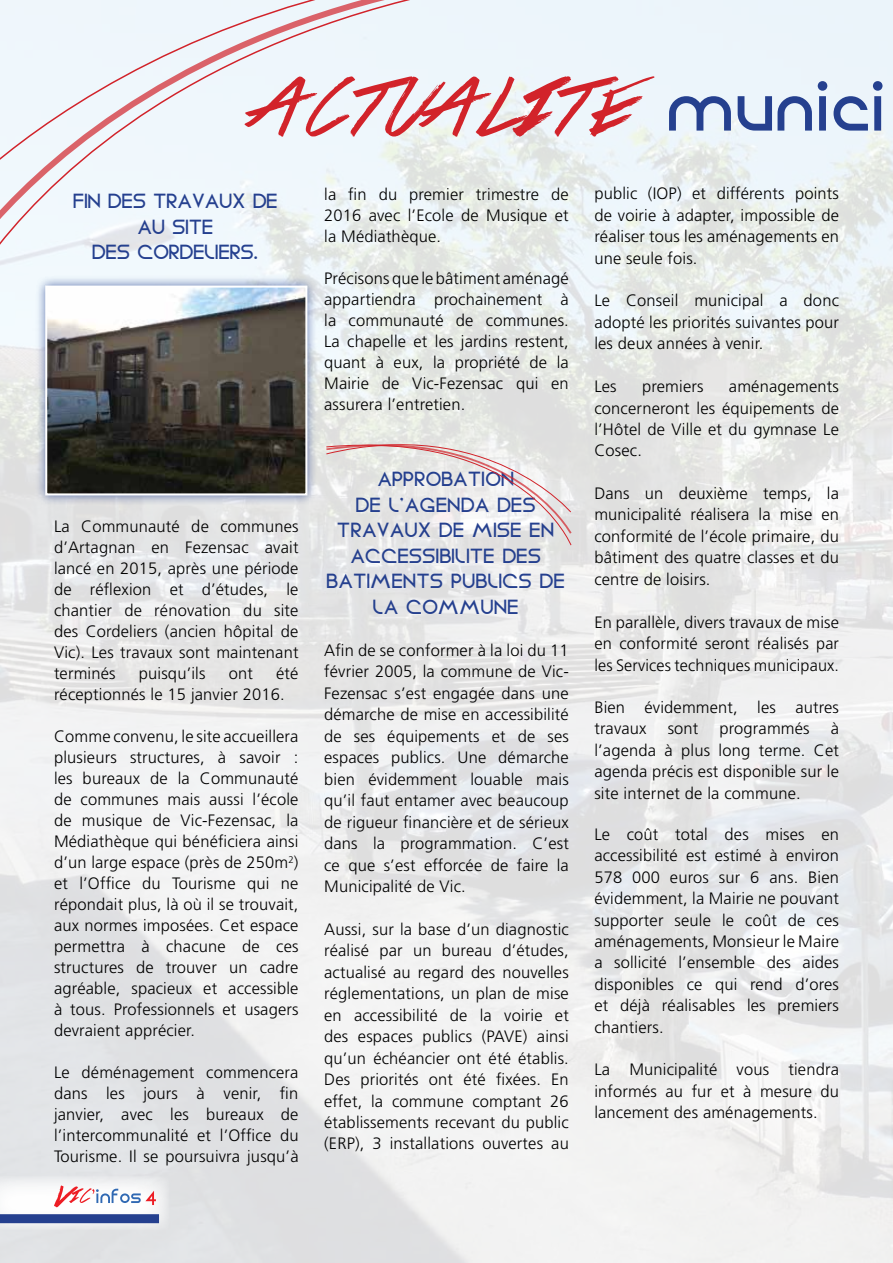
<style>
.page{position:relative;width:893px;height:1263px;background:#fff}
.page>*{position:absolute;margin:0;border:0;box-sizing:border-box;transform-origin:0 0}
.t1{font:85.8px "Colors Of Autumn";color:#d2232a}
.t2{font:300 16.5px/21.5px "Frutiger";letter-spacing:.01em;color:#000;text-align:justify}
.t3{font:15px/25.5px "Circo";letter-spacing:.01em;color:#25408f;text-align:center}
.t4{font:15px/25.5px "Circo";letter-spacing:-.01em;color:#25408f;text-align:center}
.s1{font-family:"Circo";font-size:54px;color:#25408f}
</style>
<div class="page">
<svg style="left:0;top:207px;width:860px;height:117px"></svg>
<svg style="left:0;top:0;width:860px;height:207px"></svg>
<div style="left:0;top:1176px;width:169px;height:53px;background:linear-gradient(to right,#f9f9fa,#eeeff0)"></div>
<div style="left:0;top:1214px;width:159px;height:9px;background:#25408f"></div>
<svg style="left:54px;top:1185px;width:102px;height:22px"></svg>
<div style="left:35px;top:275px;width:282px;height:230px;background:#25408f;opacity:.7"></div>
<img style="left:48px;top:289px;width:256px;height:203px">
<div style="left:45px;top:286px;width:262px;height:209px;border:2px solid #fff"></div>
<svg style="left:325px;top:415px;width:248px;height:131px"></svg>
<h1 class="t1" style="left:257px;top:65px;width:633px">ACTUALITE <span class="s1">munici</span></h1>
<p class="t4" style="left:74px;top:190px;width:206px">FIN DES TRAVAUX DE<br>AU SITE<br>DES CORDELIERS.</p>
<p class="t2" style="left:54px;top:516px;width:246px;line-height:21px">La Communauté de communes d’Artagnan en Fezensac avait lancé en 2015, après une période de réflexion et d’études, le chantier de rénovation du site des Cordeliers (ancien hôpital de Vic). Les travaux sont maintenant terminés</p>
<p class="t2" style="left:139px;top:663px;width:68px">puisqu’ils</p>
<p class="t2" style="left:229px;top:663px;width:26px">ont</p>
<p class="t2" style="left:54px;top:663px;width:246px;line-height:21px;text-indent:222px">été réceptionnés le 15 janvier 2016.</p>
<p class="t2" style="left:54px;top:726px;width:246px;line-height:21px">Comme convenu, le site accueillera plusieurs structures, à savoir : les bureaux de la Communauté de communes mais aussi l’école de musique de Vic-Fezensac, la Médiathèque qui bénéficiera ainsi d’un large espace (près de 250m<sup>2</sup>) et l’Office du Tourisme qui ne répondait plus, là où il se trouvait, aux normes imposées. Cet espace permettra à chacune de ces structures de trouver un cadre agréable, spacieux et accessible à tous. Professionnels et usagers devraient apprécier.</p>
<p class="t2" style="left:54px;top:1062px;width:246px;line-height:21px">Le déménagement commencera dans les jours à venir, fin janvier, avec les bureaux de l’intercommunalité et l’Office du Tourisme. Il se poursuivra jusqu’à</p>
<p class="t2" style="left:324px;top:184px;width:246px;line-height:21px">la fin du premier trimestre de 2016 avec l’Ecole de Musique et la Médiathèque.</p>
<p class="t2" style="left:324px;top:268px;width:246px;line-height:21px">Précisons que le bâtiment aménagé appartiendra prochainement à la communauté de communes.<br>La chapelle et les jardins restent, quant à eux, la propriété de la Mairie de Vic-Fezensac qui en assurera l’entretien.</p>
<p class="t3" style="left:327px;top:468px;width:240px">APPROBATION<br>DE L’AGENDA DES<br>TRAVAUX DE MISE EN<br>ACCESSIBILITE DES<br>BATIMENTS PUBLICS DE<br>LA COMMUNE</p>
<p class="t2" style="left:324px;top:640px;width:246px">Afin de se conformer à la loi du 11 février 2005, la commune de Vic-Fezensac s’est engagée dans une démarche de mise en accessibilité de ses équipements et de ses espaces publics. Une démarche bien évidemment louable mais qu’il faut entamer avec beaucoup de rigueur financière et de sérieux dans la programmation. C’est ce que s’est efforcée de faire la Municipalité de Vic.</p>
<p class="t2" style="left:324px;top:919px;width:246px">Aussi, sur la base d’un diagnostic réalisé par un bureau d’études, actualisé au regard des nouvelles réglementations, un plan de mise en accessibilité de la voirie et des espaces publics (PAVE) ainsi qu’un échéancier ont été établis.<br>Des priorités ont été fixées. En effet, la commune comptant 26 établissements recevant du public (ERP), 3 installations ouvertes au</p>
<p class="t2" style="left:594px;top:183px;width:246px">public (IOP) et différents points de voirie à adapter, impossible de réaliser tous les aménagements en une seule fois.</p>
<p class="t2" style="left:594px;top:290px;width:246px">Le Conseil municipal a donc adopté les priorités suivantes pour les deux années à venir.</p>
<p class="t2" style="left:594px;top:376px;width:24px">Les</p>
<p class="t2" style="left:642px;top:376px;width:63px">premiers</p>
<p class="t2" style="left:594px;top:376px;width:246px;text-indent:135px">aménagements concerneront les équipements de l’Hôtel de Ville et du gymnase Le Cosec.</p>
<p class="t2" style="left:594px;top:483px;width:246px">Dans un deuxième temps, la municipalité réalisera la mise en conformité de l’école primaire, du bâtiment des quatre classes et du centre de loisirs.</p>
<p class="t2" style="left:594px;top:611px;width:246px">En parallèle, divers travaux de mise en conformité seront réalisés par les Services techniques municipaux.</p>
<p class="t2" style="left:594px;top:697px;width:246px">Bien évidemment, les autres travaux</p>
<p class="t2" style="left:594px;top:718px;width:246px;text-indent:236px">à l’agenda à plus long terme. Cet agenda précis est disponible sur le site internet de la commune.</p>
<p class="t2" style="left:594px;top:823px;width:246px">Le coût total des mises en accessibilité est estimé à environ 578 000 euros sur 6 ans. Bien évidemment, la Mairie ne pouvant supporter seule le coût de ces aménagements, Monsieur le Maire a sollicité l’ensemble des aides disponibles ce qui rend d’ores et déjà réalisables les premiers chantiers.</p>
<p class="t2" style="left:594px;top:1059px;width:246px">La Municipalité vous tiendra informés au fur et à mesure du lancement des aménagements.</p>
<p class="t2" style="left:668px;top:718px;width:32px">sont</p>
<p class="t2" style="left:719px;top:718px;width:92px">programmés</p>
</div>
